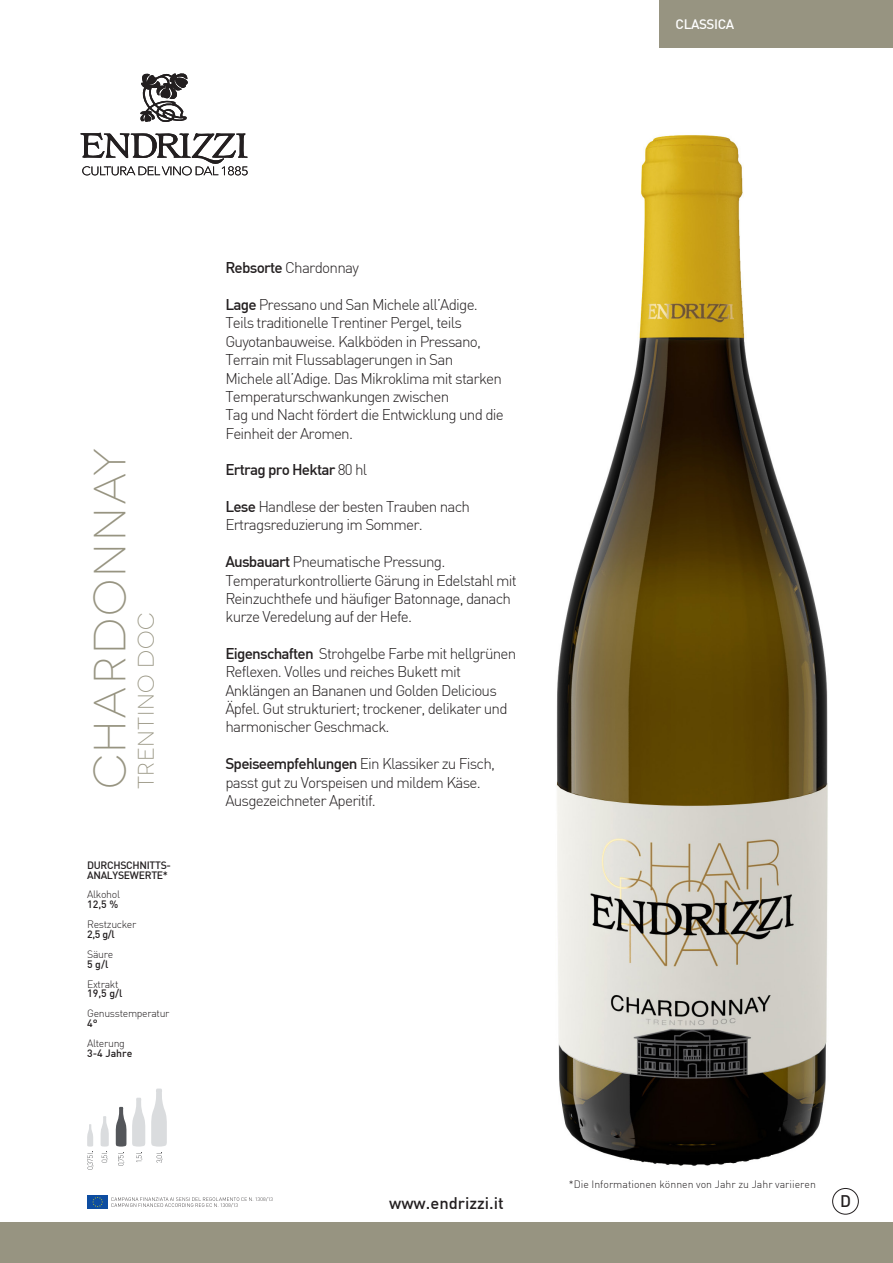
<style>
.page{position:relative;width:893px;height:1263px;background:#fff}
.page>*{position:absolute;margin:0;border:0;box-sizing:border-box;transform-origin:0 0}
.t1{font:300 45px "Novecentowide";letter-spacing:.045em;color:#979481}
.TESTOitalianoVINI{font:300 22.5px "Novecentowide";letter-spacing:.02em;color:#979481}
.t2{font:500 16.5px "DIN";color:#231f20}
.t3{font:300 15.3px/18.3px "DIN";letter-spacing:-.05em;color:#231f20}
.t4{font:500 15.3px "DIN";letter-spacing:-.05em;color:#231f20}
.t5{font:500 13.5px "DIN";letter-spacing:-.03em;color:#fff}
.TESTOitalianoVINI-2{font:500 10.5px/9.9px "DIN";letter-spacing:-.03em;color:#231f20}
.TESTOitalianoVINI-3{font:300 10.5px "DIN";letter-spacing:-.03em;color:#231f20}
.TESTOitalianoVINI-4{font:300 10.5px "DIN";color:#231f20}
.s1{font-weight:500}
.s2{font-weight:300}
</style>
<div class="page">
<img style="left:237px;top:47px;width:656px;height:1168px">
<div style="left:0;top:1222px;width:893px;height:41px;background:#979481"></div>
<div style="left:659px;top:0;width:234px;height:47px;background:#979481"></div>
<div style="left:87px;top:1195px;width:21px;height:14px;background:#0d4da1"></div>
<svg style="left:92px;top:1197px;width:11px;height:10px"></svg>
<svg style="left:111px;top:1197px;width:161px;height:10px"></svg>
<svg style="left:140px;top:73px;width:48px;height:49px"></svg>
<svg style="left:80px;top:132px;width:168px;height:43px"></svg>
<svg style="left:156px;top:1152px;width:7px;height:11px"></svg>
<svg style="left:136px;top:1152px;width:7px;height:10px"></svg>
<svg style="left:118px;top:1152px;width:7px;height:13px"></svg>
<svg style="left:102px;top:1152px;width:6px;height:10px"></svg>
<svg style="left:87px;top:1152px;width:7px;height:17px"></svg>
<svg style="left:151px;top:1088px;width:16px;height:58px"></svg>
<svg style="left:132px;top:1098px;width:13px;height:48px"></svg>
<svg style="left:116px;top:1107px;width:10px;height:39px"></svg>
<svg style="left:101px;top:1116px;width:8px;height:30px"></svg>
<svg style="left:87px;top:1124px;width:6px;height:22px"></svg>
<div style="left:832px;top:1188px;width:26px;height:26px;border:1px solid #231f20;border-radius:50%"></div>
<p class="t5" style="left:676px;top:15px;width:60px">CLASSICA</p>
<p class="t1" style="left:84px;top:789px;width:343px;rotate:-90deg">CHARDONNAY</p>
<p class="TESTOitalianoVINI" style="left:133px;top:789px;width:178px;rotate:-90deg">Trentino DOC</p>
<p class="TESTOitalianoVINI-2" style="left:87px;top:859px;width:85px">DURCHSCHNITTS-<br>ANALYSEWERTE*</p>
<p class="TESTOitalianoVINI-3" style="left:87px;top:888px;width:34px">Alkohol</p>
<p class="TESTOitalianoVINI-2" style="left:87px;top:899px;width:33px">12,5 %</p>
<p class="TESTOitalianoVINI-3" style="left:87px;top:918px;width:51px">Restzucker</p>
<p class="TESTOitalianoVINI-2" style="left:87px;top:929px;width:29px">2,5 g/l</p>
<p class="TESTOitalianoVINI-3" style="left:87px;top:947px;width:28px">Säure</p>
<p class="TESTOitalianoVINI-2" style="left:87px;top:958px;width:23px">5 g/l</p>
<p class="TESTOitalianoVINI-3" style="left:87px;top:977px;width:33px">Extrakt</p>
<p class="TESTOitalianoVINI-2" style="left:87px;top:988px;width:37px">19,5 g/l</p>
<p class="TESTOitalianoVINI-3" style="left:87px;top:1007px;width:84px">Genusstemperatur</p>
<p class="TESTOitalianoVINI-2" style="left:87px;top:1018px;width:12px">4°</p>
<p class="TESTOitalianoVINI-3" style="left:87px;top:1037px;width:39px">Alterung</p>
<p class="TESTOitalianoVINI-2" style="left:87px;top:1048px;width:47px">3-4 Jahre</p>
<p class="t3" style="left:225px;top:259px;width:135px"><span class="s1">Rebsorte</span> Chardonnay</p>
<p class="t3" style="left:225px;top:295px;width:254px"><span class="s1">Lage</span> Pressano und San Michele all’Adige.</p>
<p class="t3" style="left:225px;top:314px;width:257px">Teils traditionelle Trentiner Pergel, teils<br>Guyotanbauweise. Kalkböden in Pressano,</p>
<p class="t3" style="left:225px;top:350px;width:278px">Terrain mit Flussablagerungen in San<br>Michele all’Adige. Das Mikroklima mit starken<br>Temperaturschwankungen zwischen</p>
<p class="t3" style="left:225px;top:405px;width:280px">Tag und Nacht fördert die Entwicklung und die</p>
<p class="t3" style="left:225px;top:424px;width:129px">Feinheit der Aromen.</p>
<p class="t4" style="left:225px;top:460px;width:143px">Ertrag pro Hektar <span class="s2">80 hl</span></p>
<p class="t3" style="left:225px;top:497px;width:246px"><span class="s1">Lese</span> Handlese der besten Trauben nach<br>Ertragsreduzierung im Sommer.</p>
<p class="t3" style="left:225px;top:552px;width:293px"><span class="s1">Ausbauart</span> Pneumatische Pressung.<br>Temperaturkontrollierte Gärung in Edelstahl mit Reinzuchthefe und häufiger Batonnage, danach kurze Veredelung auf der Hefe.</p>
<p class="t3" style="left:225px;top:644px;width:292px"><span class="s1">Eigenschaften</span> Strohgelbe Farbe mit hellgrünen<br>Reflexen. Volles und reiches Bukett mit</p>
<p class="t3" style="left:225px;top:681px;width:284px">Anklängen an Bananen und Golden Delicious<br>Äpfel. Gut strukturiert; trockener, delikater und</p>
<p class="t3" style="left:225px;top:718px;width:166px">harmonischer Geschmack.</p>
<p class="t3" style="left:225px;top:754px;width:271px"><span class="s1">Speiseempfehlungen</span> Ein Klassiker zu Fisch,</p>
<p class="t3" style="left:225px;top:773px;width:257px">passt gut zu Vorspeisen und mildem Käse.</p>
<p class="t3" style="left:225px;top:791px;width:152px">Ausgezeichneter Aperitif.</p>
<p class="t2" style="left:389px;top:1192px;width:116px">www.endrizzi.it</p>
<p class="TESTOitalianoVINI-4" style="left:569px;top:1177px;width:249px">*Die Informationen können von Jahr zu Jahr variieren</p>
<p class="t2" style="left:840px;top:1190px;width:12px">D</p>
</div>
